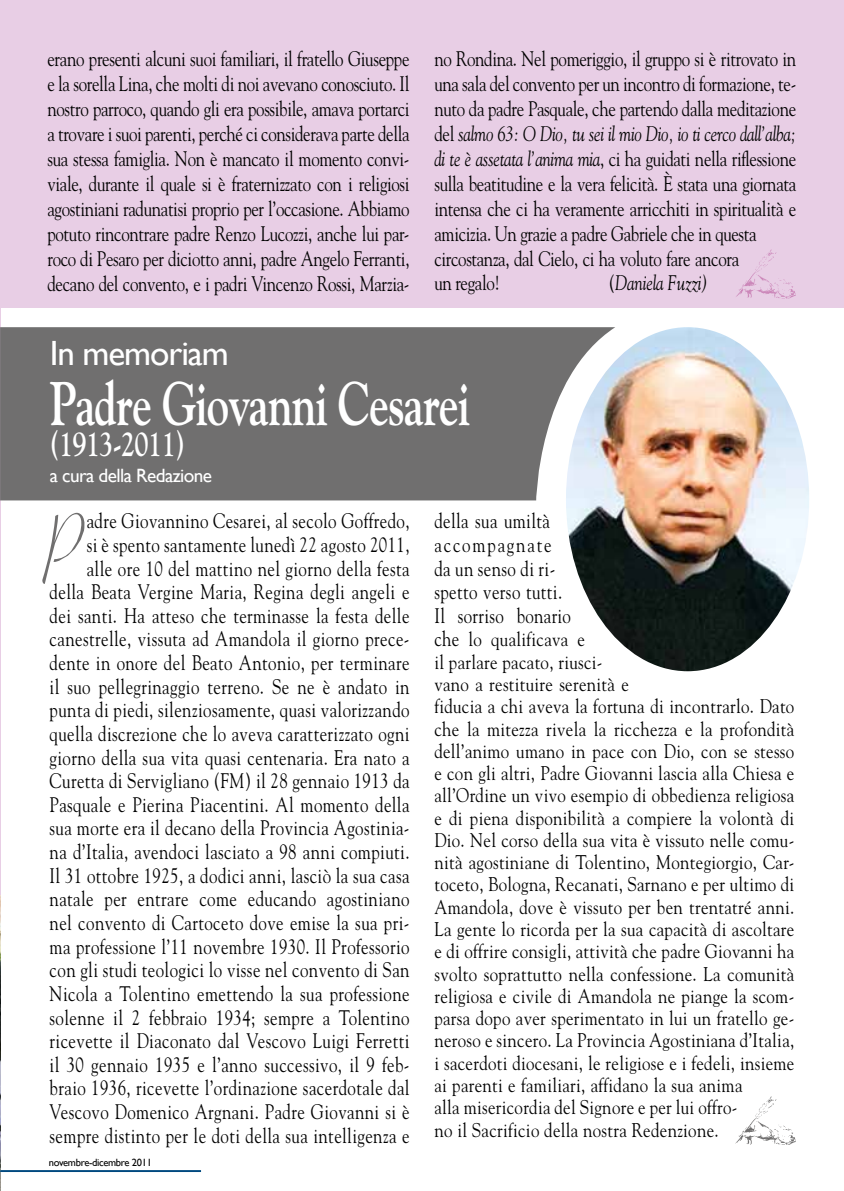
<style>
.page{position:relative;width:844px;height:1191px;background:#fff}
.page>*{position:absolute;margin:0;border:0;box-sizing:border-box;transform-origin:0 0}
.t1{font:88.9px "Cornet";color:#706f6f;scale:.8 1}
.t2{font:700 61.25px "Goudy";letter-spacing:-.025em;color:#fff;scale:.73 1}
.t3{font:700 35px "Goudy";letter-spacing:-.025em;color:#fff;scale:.73 1}
.t4{font:35px "Gill Sans";letter-spacing:-.03em;color:#fff}
.t5{font:21px/23.6px "Goudy";letter-spacing:.025em;color:#000;text-align:justify;scale:.8 1}
.t6{font:21px/24.8px "Goudy";letter-spacing:-.02em;color:#000;scale:.8 1}
.t7{font:italic 21px "Goudy";letter-spacing:-.01em;color:#000;scale:.8 1}
.t8{font:19.78px/22.2px "Goudy";letter-spacing:.02em;color:#000;scale:.85 1}
.t9{font:19.25px "Gill Sans";letter-spacing:-.03em;color:#fff}
.t10{font:10.5px "Gill Sans";letter-spacing:-.03em;color:#000}
.s1{font-style:italic}
.s2{font-style:normal}
.s3{font-size:21px}
</style>
<div class="page">
<hr style="left:0;top:1170px;width:201px;height:2px;background:#00497f">
<div style="left:0;top:0;width:843px;height:308px;background:#e8cee5"></div>
<hr style="left:0;top:0;width:1px;height:1191px;background:#e8cee5">
<img style="left:0;top:895px;width:1px;height:296px">
<hr style="left:0;top:1170px;width:201px;height:1px;background:#00497f">
<div style="left:0;top:327px;width:566px;height:173px;background:#706f6f"></div>
<img style="left:566px;top:327px;width:243px;height:344px">
<img style="left:735px;top:1096px;width:60px;height:49px">
<img style="left:736px;top:249px;width:59px;height:50px">
<p class="t5" style="left:47px;top:46px;width:454px;line-height:24.8px">erano presenti alcuni suoi familiari, il fratello Giuseppe e la sorella Lina, che molti di noi avevano conosciuto. Il nostro parroco, quando gli era possibile, amava portarci a trovare i suoi parenti, perché ci considerava parte della sua stessa famiglia. Non è mancato il momento convi&shy;viale, durante il quale si è fraternizzato con i religiosi agostiniani radunatisi proprio per l’occasione. Abbiamo potuto rincontrare padre Renzo Lucozzi, anche lui par&shy;roco di Pesaro per diciotto anni, padre Angelo Ferranti, decano del convento, e i padri Vincenzo Rossi, Marzia-</p>
<p class="t6" style="left:434px;top:46px;width:453px">no Rondina. Nel pomeriggio, il gruppo si è ritrovato in una sala del convento per un incontro di formazione, te&shy;nuto da padre Pasquale, che partendo dalla meditazione del <span class="s1">salmo 63: O Dio, tu sei il mio Dio, io ti cerco dall’alba; di te è assetata l’anima mia</span>, ci ha guidati nella riflessione sulla beatitudine e la vera felicità. È stata una giornata intensa che ci ha veramente arricchiti in spiritualità e amicizia. Un grazie a padre Gabriele che in questa circostanza, dal Cielo, ci ha voluto fare ancora<br>un regalo!</p>
<p class="t7" style="left:608px;top:270px;width:125px"><span class="s2">(</span>Daniela Fuzzi)</p>
<h3 class="t4" style="left:50px;top:332px;width:180px">In memoriam</h3>
<h2 class="t2" style="left:50px;top:366px;width:577px">Padre Giovanni Cesarei</h2>
<h3 class="t3" style="left:50px;top:422px;width:187px">(1913-2011)</h3>
<p class="t9" style="left:50px;top:464px;width:164px">a cura della Redazione</p>
<h1 class="t1" style="left:50px;top:495px;width:46px">P</h1>
<p class="t5" style="left:50px;top:508px;width:451px;text-align:right">adre Giovannino Cesarei, al secolo Goffredo,<br>si è spento santamente lunedì 22 agosto 2011,<br>alle ore 10 del mattino nel giorno della festa della Beata Vergine Maria, Regina degli angeli e dei santi. Ha atteso che terminasse la festa delle canestrelle, vissuta ad Amandola il giorno prece&shy;dente in onore del Beato Antonio, per terminare il suo pellegrinaggio terreno. Se ne è andato in punta di piedi, silenziosamente, quasi valorizzando quella discrezione che lo aveva caratterizzato ogni giorno della sua vita quasi centenaria. Era nato a Curetta di Servigliano (FM) il 28 gennaio 1913 da Pasquale e Pierina Piacentini. Al momento della sua morte era il decano della Provincia Agostinia&shy;na d’Italia, avendoci lasciato a 98 anni compiuti.<br>Il 31 ottobre 1925, a dodici anni, lasciò la sua casa natale per entrare come educando agostiniano nel convento di Cartoceto dove emise la sua pri&shy;ma professione l’11 novembre 1930. Il Professorio con gli studi teologici lo visse nel convento di San Nicola a Tolentino emettendo la sua professione solenne il 2 febbraio 1934; sempre a Tolentino ricevette il Diaconato dal Vescovo Luigi Ferretti il 30 gennaio 1935 e l’anno successivo, il 9 feb&shy;braio 1936, ricevette l’ordinazione sacerdotale dal Vescovo Domenico Argnani. Padre Giovanni si è sempre distinto per le doti della sua intelligenza e</p>
<p class="t5" style="left:434px;top:508px;width:172px;text-align:left">della sua umiltà accompagnate da un senso di ri&shy;spetto verso tutti.<br>Il sorriso bonario</p>
<p class="t8" style="left:434px;top:628px;width:425px"><span class="s3">che</span> lo qualificava e<br>il parlare pacato, riusci-<br>vano a restituire serenità e<br>fiducia a chi aveva la fortuna di incontrarlo. Dato che la mitezza rivela la ricchezza e la profondità dell’animo umano in pace con Dio, con se stesso e con gli altri, Padre Giovanni lascia alla Chiesa e all’Ordine un vivo esempio di obbedienza religiosa e di piena disponibilità a compiere la volontà di Dio. Nel corso della sua vita è vissuto nelle comu&shy;nità agostiniane di Tolentino, Montegiorgio, Car&shy;toceto, Bologna, Recanati, Sarnano e per ultimo di Amandola, dove è vissuto per ben trentatré anni.<br>La gente lo ricorda per la sua capacità di ascoltare e di offrire consigli, attività che padre Giovanni ha svolto soprattutto nella confessione. La comunità religiosa e civile di Amandola ne piange la scom&shy;parsa dopo aver sperimentato in lui un fratello ge&shy;neroso e sincero. La Provincia Agostiniana d’Italia, i sacerdoti diocesani, le religiose e i fedeli, insieme ai parenti e familiari, affidano la sua anima<br>alla misericordia del Signore e per lui offro-<br>no il Sacrificio della nostra Redenzione.</p>
<p class="t10" style="left:49px;top:1156px;width:104px">novembre-dicembre 2011</p>
</div>
